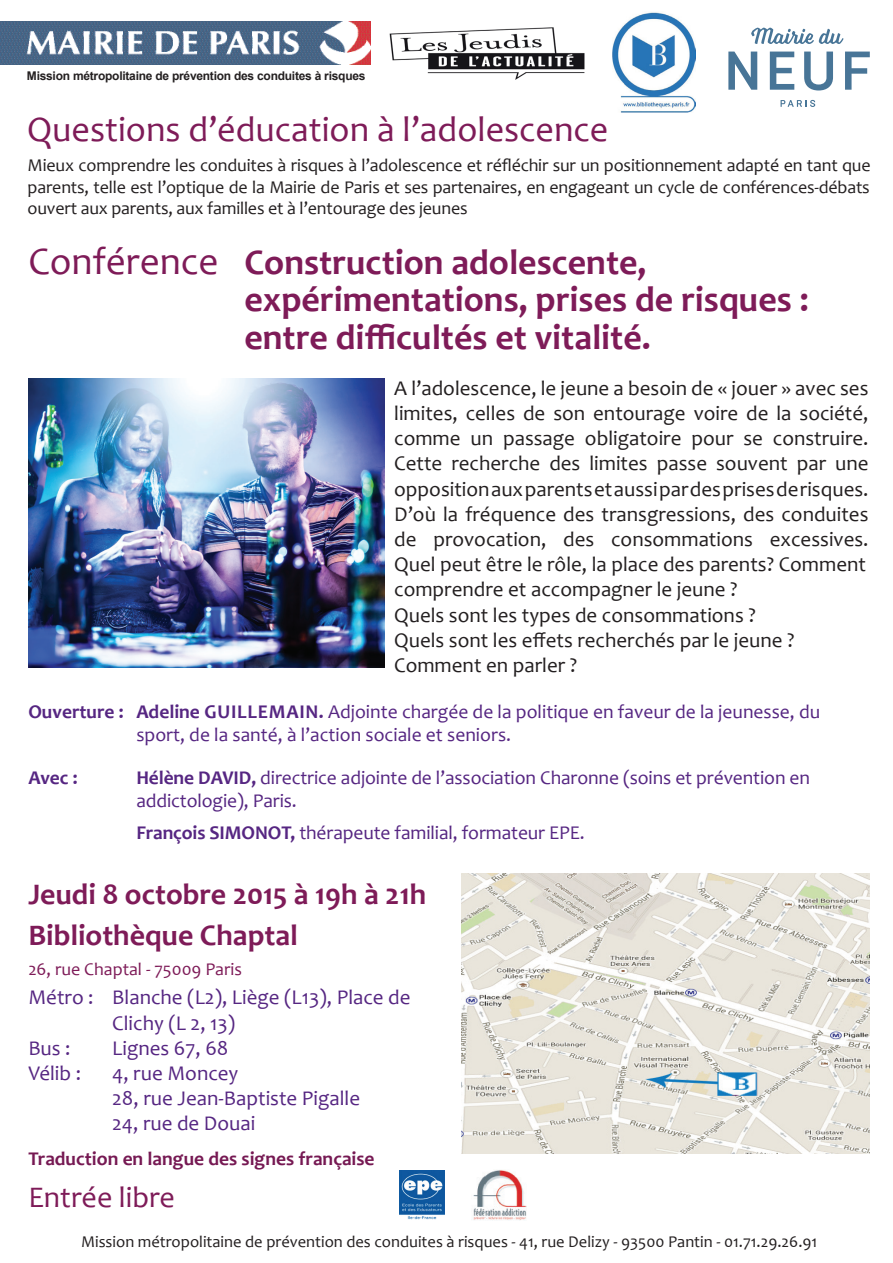
<style>
.page{position:relative;width:893px;height:1263px;background:#fff}
.page>*{position:absolute;margin:0;border:0;box-sizing:border-box;transform-origin:0 0}
.t1{font:700 36px/37.5px "Candara";color:#7e1b58}
.t2{font:36px "Candara";color:#7e1b58}
.t3{font:700 30px/41px "Candara";color:#7e1b58}
.t4{font:30px "Candara";color:#7e1b58}
.t5{font:21px/25.2px "Candara";color:#231f20}
.t6{font:21px/25.2px "Candara";color:#562682}
.t7{font:19.5px/23.4px "Candara";letter-spacing:-.005em;color:#562682}
.t8{font:700 19.5px "Candara";color:#761953}
.t9{font:700 19.5px "Candara";color:#562682}
.t10{font:18px/21.6px "Candara";letter-spacing:-.01em;color:#231f20;text-align:justify}
.t11{font:18px "Candara";color:#7e1b58}
.t12{font:16.5px "Candara";color:#231f20}
.t13{font:700 12px "Arial";letter-spacing:-.02em;color:#231f20}
.s1{font-weight:400;font-size:39px}
.s2{font-weight:700}
</style>
<div class="page">
<img style="left:612px;top:12px;width:83px;height:101px">
<img style="left:399px;top:1171px;width:46px;height:49px">
<img style="left:0;top:22px;width:370px;height:43px">
<img style="left:389px;top:27px;width:196px;height:53px">
<img style="left:461px;top:874px;width:409px;height:279px">
<img style="left:28px;top:378px;width:357px;height:290px">
<svg style="left:728px;top:52px;width:29px;height:38px"></svg>
<svg style="left:770px;top:52px;width:24px;height:38px"></svg>
<svg style="left:781px;top:100px;width:34px;height:7px"></svg>
<svg style="left:804px;top:52px;width:29px;height:39px"></svg>
<svg style="left:751px;top:28px;width:92px;height:16px"></svg>
<svg style="left:845px;top:52px;width:25px;height:38px"></svg>
<img style="left:473px;top:1170px;width:54px;height:50px">
<p class="t13" style="left:27px;top:69px;width:340px">Mission métropolitaine de prévention des conduites à risques</p>
<h1 class="t2" style="left:27px;top:115px;width:582px">Questions d’éducation à l’adolescence</h1>
<p class="t10" style="left:28px;top:156px;width:844px">Mieux comprendre les conduites à risques à l’adolescence et réfléchir sur un positionnement adapté en tant que parents, telle est l’optique de la Mairie de Paris et ses partenaires, en engageant un cycle de conférences-débats ouvert aux parents, aux familles et à l’entourage des jeunes</p>
<h1 class="t1" style="left:244px;top:247px;width:566px;text-indent:-216px"><span class="s1">Conférence</span> Construction adolescente, expérimentations, prises de risques : entre difficultés et vitalité.</h1>
<p class="t5" style="left:394px;top:377px;width:476px">A l’adolescence, le jeune a besoin de « jouer » avec ses limites, celles de son entourage voire de la société, comme un passage obligatoire pour se construire.<br>Cette recherche des limites passe souvent par une opposition aux parents et aussi par des prises de risques.<br>D’où la fréquence des transgressions, des conduites de provocation, des consommations excessives.<br>Quel peut être le rôle, la place des parents? Comment comprendre et accompagner le jeune ?<br>Quels sont les types de consommations ?<br>Quels sont les effets recherchés par le jeune ?<br>Comment en parler ?</p>
<p class="t7" style="left:136px;top:702px;width:685px;text-indent:-108px"><span class="s2">Ouverture : Adeline GuillemAin.</span> Adjointe chargée de la politique en faveur de la jeunesse, du sport, de la santé, à l’action sociale et seniors.</p>
<p class="t9" style="left:28px;top:769px;width:51px">Avec :</p>
<p class="t7" style="left:136px;top:767px;width:675px"><span class="s2">Hélène DAViD,</span> directrice adjointe de l’association Charonne (soins et prévention en addictologie), Paris.</p>
<p class="t7" style="left:136px;top:823px;width:450px"><span class="s2">François SimOnOT,</span> thérapeute familial, formateur EPE.</p>
<h2 class="t3" style="left:28px;top:877px;width:399px">Jeudi 8 octobre 2015 à 19h à 21h<br>Bibliothèque Chaptal</h2>
<p class="t11" style="left:28px;top:962px;width:215px">26, rue Chaptal - 75009 Paris</p>
<p class="t6" style="left:28px;top:987px;width:384px">Métro : Blanche (L2), Liège (L13), Place de</p>
<p class="t6" style="left:112px;top:1012px;width:124px">Clichy (L 2, 13)</p>
<p class="t6" style="left:28px;top:1037px;width:44px">Bus :</p>
<p class="t6" style="left:112px;top:1037px;width:118px">Lignes 67, 68</p>
<p class="t6" style="left:28px;top:1063px;width:54px">Vélib :</p>
<p class="t6" style="left:112px;top:1063px;width:249px">4, rue Moncey<br>28, rue Jean-Baptiste Pigalle<br>24, rue de Douai</p>
<p class="t8" style="left:28px;top:1151px;width:348px">Traduction en langue des signes française</p>
<h2 class="t4" style="left:28px;top:1185px;width:148px">Entrée libre</h2>
<p class="t12" style="left:81px;top:1234px;width:738px">Mission métropolitaine de prévention des conduites à risques - 41, rue Delizy - 93500 Pantin - 01.71.29.26.91</p>
</div>
